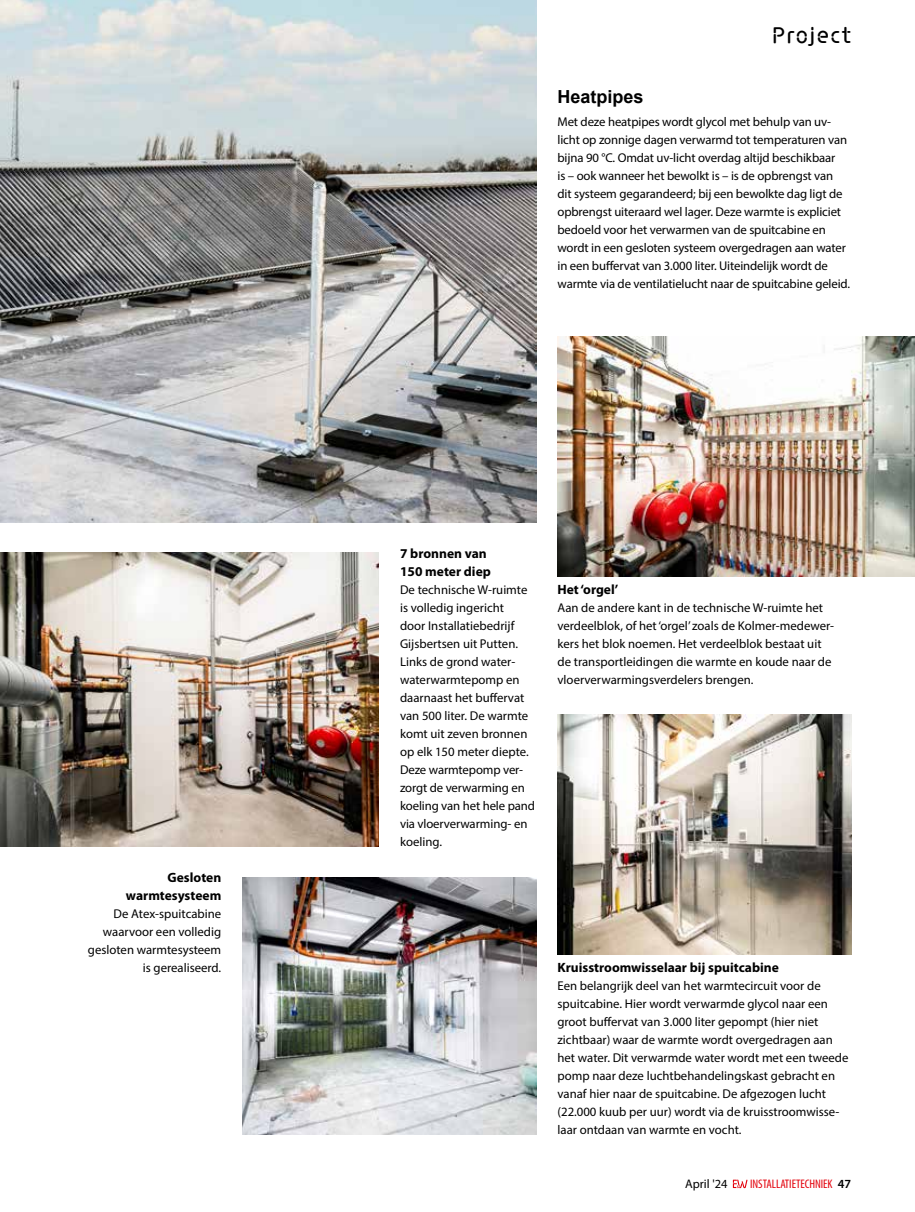
<style>
.page{position:relative;width:915px;height:1212px;background:#fff}
.page>*{position:absolute;margin:0;border:0;box-sizing:border-box;transform-origin:0 0}
.t1{font:24px "Siruca";letter-spacing:.05em;color:#000}
.t2{font:700 18px "Arial";color:#000}
.t3{font:700 13.5px/18px "Myriad Pro";color:#000}
.t4{font:12.75px/18px "Myriad Pro";color:#000}
.t5{font:condensed 12.45px "Myriad Pro";letter-spacing:-.005em;color:#e3000b}
.t6{font:12.45px "Myriad Pro";color:#000}
.s1{font-weight:600;font-stretch:normal;color:#000}
</style>
<div class="page">
<svg style="left:732px;top:1179px;width:15px;height:9px"></svg>
<img style="left:0;top:0;width:536px;height:522px">
<img style="left:242px;top:878px;width:294px;height:256px">
<img style="left:557px;top:336px;width:357px;height:240px">
<img style="left:557px;top:714px;width:293px;height:240px">
<img style="left:0;top:552px;width:378px;height:294px">
<p class="t3" style="left:126px;top:869px;width:97px;text-align:right">Gesloten warmtesysteem</p>
<p class="t4" style="left:88px;top:905px;width:135px;text-align:right">De Atex-spuitcabine waarvoor een volledig gesloten warmtesysteem is gerealiseerd.</p>
<h1 class="t1" style="left:771px;top:22px;width:81px">Project</h1>
<h2 class="t2" style="left:557px;top:85px;width:88px">Heatpipes</h2>
<p class="t4" style="left:557px;top:113px;width:294px">Met deze heatpipes wordt glycol met behulp van uv&shy;licht op zonnige dagen verwarmd tot temperaturen van bijna 90 °C. Omdat uv-licht overdag altijd beschikbaar<br>is – ook wanneer het bewolkt is – is de opbrengst van dit systeem gegarandeerd; bij een bewolkte dag ligt de opbrengst uiteraard wel lager. Deze warmte is expliciet bedoeld voor het verwarmen van de spuitcabine en wordt in een gesloten systeem overgedragen aan water in een buffervat van 3.000 liter. Uiteindelijk wordt de warmte via de ventilatielucht naar de spuitcabine geleid.</p>
<p class="t3" style="left:400px;top:545px;width:92px">7 bronnen van<br>150 meter diep</p>
<p class="t4" style="left:400px;top:581px;width:136px">De technische W-ruimte is volledig ingericht<br>door Installatiebedrijf<br>Gijsbertsen uit Putten.<br>Links de grond water&shy;waterwarmtepomp en daarnaast het buffervat van 500 liter. De warmte komt uit zeven bronnen op elk 150 meter diepte.<br>Deze warmtepomp ver&shy;zorgt de verwarming en koeling van het hele pand via vloerverwarming- en koeling.</p>
<p class="t3" style="left:557px;top:581px;width:62px">Het ‘orgel’</p>
<p class="t4" style="left:557px;top:599px;width:278px">Aan de andere kant in de technische W-ruimte het verdeelblok, of het ‘orgel’ zoals de Kolmer-medewer&shy;kers het blok noemen. Het verdeelblok bestaat uit de transportleidingen die warmte en koude naar de vloerverwarmingsverdelers brengen.</p>
<p class="t3" style="left:557px;top:959px;width:223px">Kruisstroomwisselaar bij spuitcabine</p>
<p class="t4" style="left:557px;top:977px;width:292px">Een belangrijk deel van het warmtecircuit voor de spuitcabine. Hier wordt verwarmde glycol naar een groot buffervat van 3.000 liter gepompt (hier niet zichtbaar) waar de warmte wordt overgedragen aan het water. Dit verwarmde water wordt met een tweede pomp naar deze luchtbehandelingskast gebracht en vanaf hier naar de spuitcabine. De afgezogen lucht (22.000 kuub per uur) wordt via de kruisstroomwisse&shy;laar ontdaan van warmte en vocht.</p>
<p class="t6" style="left:685px;top:1176px;width:44px">April '24</p>
<p class="t5" style="left:749px;top:1176px;width:102px">INSTALLATIETECHNIEK <span class="s1">47</span></p>
</div>
